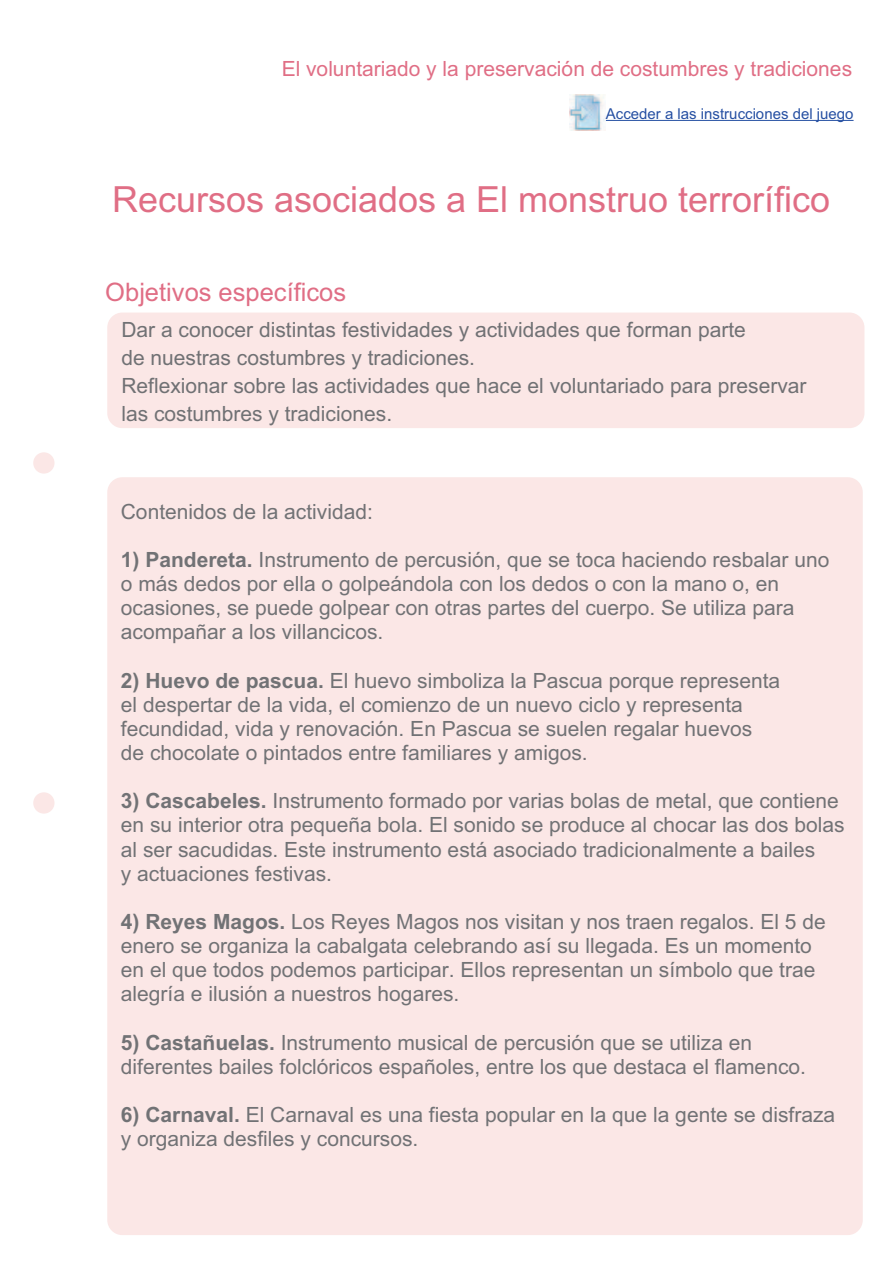
<style>
.page{position:relative;width:893px;height:1263px;background:#fff}
.page>*{position:absolute;margin:0;border:0;box-sizing:border-box;transform-origin:0 0}
.t1{font:36px "Arial";color:#e06e85}
.t2{font:25.5px "Arial";color:#e06e85}
.t3{font:21px/24.2px "Arial";color:#717275}
.t4{font:21px/27.9px "Arial";color:#707174}
.t5{font:21px "Arial";color:#e06e85}
.t6{font:15px "Arial";color:#254fa2}
.s1{font-weight:700}
</style>
<div class="page">
<div style="left:33px;top:452px;width:21px;height:22px;background:#fbe7e6;border-radius:50%"></div>
<div style="left:33px;top:792px;width:21px;height:22px;background:#fbe7e6;border-radius:50%"></div>
<div style="left:107px;top:313px;width:757px;height:115px;background:#fbe7e6;border-radius:15px"></div>
<div style="left:107px;top:477px;width:756px;height:758px;background:#fbe7e6;border-radius:15px"></div>
<img style="left:570px;top:95px;width:36px;height:36px">
<hr style="left:606px;top:120px;width:247px;height:1px;background:#254fa2">
<p class="t5" style="left:282px;top:57px;width:572px">El voluntariado y la preservación de costumbres y tradiciones</p>
<p class="t6" style="left:606px;top:108px;width:249px">Acceder a las instrucciones del juego</p>
<h1 class="t1" style="left:112px;top:178px;width:719px">Recursos asociados a El monstruo terrorífico</h1>
<p class="t2" style="left:105px;top:277px;width:242px">Objetivos específicos</p>
<p class="t4" style="left:121px;top:318px;width:687px">Dar a conocer distintas festividades y actividades que forman parte<br>de nuestras costumbres y tradiciones.<br>Reflexionar sobre las actividades que hace el voluntariado para preservar las costumbres y tradiciones.</p>
<p class="t3" style="left:121px;top:501px;width:254px">Contenidos de la actividad:</p>
<p class="t3" style="left:121px;top:550px;width:710px"><span class="s1">1) Pandereta.</span> Instrumento de percusión, que se toca haciendo resbalar uno o más dedos por ella o golpeándola con los dedos o con la mano o, en ocasiones, se puede golpear con otras partes del cuerpo. Se utiliza para acompañar a los villancicos.</p>
<p class="t3" style="left:121px;top:670px;width:661px"><span class="s1">2) Huevo de pascua.</span> El huevo simboliza la Pascua porque representa el despertar de la vida, el comienzo de un nuevo ciclo y representa fecundidad, vida y renovación. En Pascua se suelen regalar huevos de chocolate o pintados entre familiares y amigos.</p>
<p class="t3" style="left:121px;top:791px;width:725px"><span class="s1">3) Cascabeles.</span> Instrumento formado por varias bolas de metal, que contiene en su interior otra pequeña bola. El sonido se produce al chocar las dos bolas al ser sacudidas. Este instrumento está asociado tradicionalmente a bailes<br>y actuaciones festivas.</p>
<p class="t3" style="left:121px;top:912px;width:706px"><span class="s1">4) Reyes Magos.</span> Los Reyes Magos nos visitan y nos traen regalos. El 5 de enero se organiza la cabalgata celebrando así su llegada. Es un momento en el que todos podemos participar. Ellos representan un símbolo que trae alegría e ilusión a nuestros hogares.</p>
<p class="t3" style="left:121px;top:1032px;width:687px"><span class="s1">5) Castañuelas.</span> Instrumento musical de percusión que se utiliza en diferentes bailes folclóricos españoles, entre los que destaca el flamenco.</p>
<p class="t3" style="left:121px;top:1105px;width:716px"><span class="s1">6) Carnaval.</span> El Carnaval es una fiesta popular en la que la gente se disfraza y organiza desfiles y concursos.</p>
</div>
